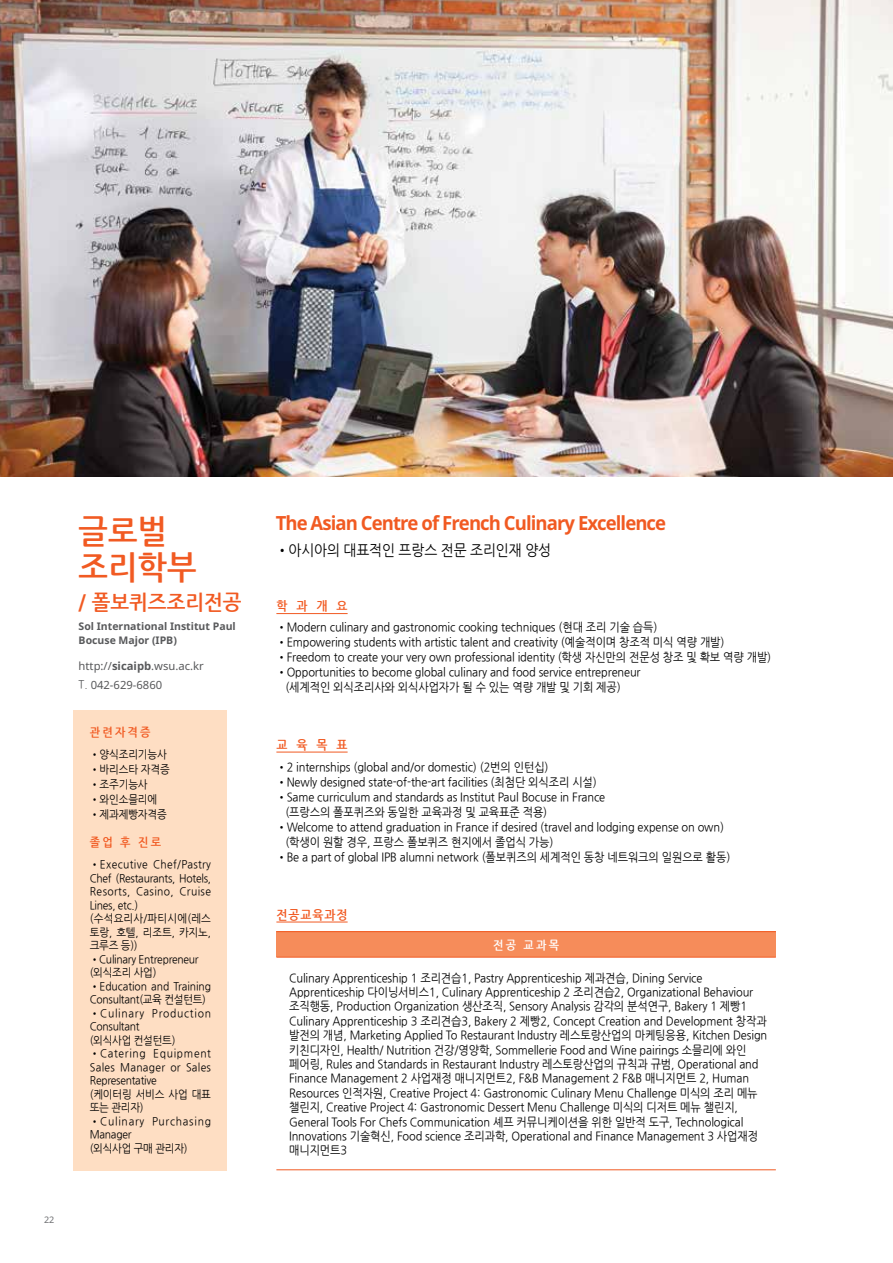
<style>
.page{position:relative;width:893px;height:1263px;background:#fff}
.page>*{position:absolute;margin:0;border:0;box-sizing:border-box;transform-origin:0 0}
.t1{font:700 33px/36px "Nanum Gothic";color:#f15a22;scale:.95 1}
.t2{font:700 21px "Nanum Gothic";color:#f15a22;scale:.95 1}
.t3{font:700 19.5px "Noto Sans UI";letter-spacing:-.05em;color:#f15a22;scale:.95 1}
.t4{font:15px "Nanum Gothic";letter-spacing:-.01em;color:#000;scale:.92 1}
.t5{font:700 12.75px "Nanum Gothic";letter-spacing:.77em;color:#f15a22;scale:.92 1}
.t6{font:12px/14.4px "Nanum Gothic";letter-spacing:-.01em;color:#000;scale:.92 1}
.t7{font:700 12px "Nanum Gothic";letter-spacing:.2em;color:#f15a22;scale:.92 1}
.t8{font:700 12px "Nanum Gothic";color:#fff;scale:.92 1}
.t9{font:11.25px/13.5px "Nanum Gothic";letter-spacing:.02em;color:#000;scale:.92 1}
.t10{font:11.25px/13.5px "Nanum Gothic";letter-spacing:-.01em;color:#000;scale:.92 1}
.t11{font:11.25px/13.5px "Nanum Gothic";letter-spacing:.03em;color:#000;scale:.92 1}
.t12{font:11.25px/13.5px "Nanum Gothic";letter-spacing:.07em;color:#000;scale:.92 1}
.t13{font:11.25px/18.8px "Noto Sans";color:#58595b}
.t14{font:11.25px/13.5px "Nanum Gothic";letter-spacing:.075em;color:#000;scale:.92 1}
.t15{font:700 10.5px/13.5px "Noto Sans";color:#58595b}
.t16{font:9px "Noto Sans";color:#6d6e71}
.s1{font-weight:700}
.s2{font-family:"Nanum Gothic"}
</style>
<div class="page">
<img style="left:0;top:0;width:893px;height:476px">
<hr style="left:276px;top:613px;width:72px;height:1px;background:#f15a22">
<hr style="left:276px;top:752px;width:72px;height:1px;background:#f15a22">
<hr style="left:276px;top:922px;width:72px;height:1px;background:#f15a22">
<div style="left:74px;top:710px;width:153px;height:460px;background:#fedec3"></div>
<div style="left:276px;top:932px;width:500px;height:25px;background:#f68c5a"></div>
<hr style="left:276px;top:957px;width:500px;height:1px;background:#f15a22">
<hr style="left:276px;top:931px;width:500px;height:1px;background:#f15a22">
<hr style="left:276px;top:1169px;width:500px;height:1px;background:#f15a22">
<h1 class="t1" style="left:79px;top:514px;width:126px">글로벌 조리학부</h1>
<h2 class="t2" style="left:79px;top:592px;width:173px">/ 폴보퀴즈조리전공</h2>
<p class="t15" style="left:79px;top:619px;width:159px">Sol International Institut Paul<br>Bocuse Major (IPB)</p>
<p class="t13" style="left:79px;top:656px;width:127px">http://<span class="s1">sicaipb</span>.wsu.ac.kr<br><span class="s2">T.</span> 042-629-6860</p>
<p class="t7" style="left:90px;top:726px;width:67px">관련자격증</p>
<p class="t10" style="left:90px;top:748px;width:85px">•양식조리기능사</p>
<p class="t10" style="left:90px;top:763px;width:88px">•바리스타 자격증</p>
<p class="t10" style="left:90px;top:778px;width:64px">•조주기능사</p>
<p class="t10" style="left:90px;top:793px;width:75px">•와인소믈리에</p>
<p class="t10" style="left:90px;top:808px;width:85px">•제과제빵자격증</p>
<p class="t7" style="left:90px;top:836px;width:79px">졸업 후 진로</p>
<p class="t9" style="left:90px;top:858px;width:133px">•Executive Chef/Pastry<br>Chef (Restaurants, Hotels,<br>Resorts, Casino, Cruise<br>Lines, etc.) (수석요리사/파티시에(레스 토랑, 호텔, 리조트, 카지노, 크루즈 등))</p>
<p class="t10" style="left:90px;top:953px;width:120px">•Culinary Entrepreneur (외식조리 사업)</p>
<p class="t10" style="left:90px;top:980px;width:133px">•Education and Training<br>Consultant(교육 컨설턴트)</p>
<p class="t12" style="left:90px;top:1007px;width:133px">•Culinary Production<br>Consultant<br>(외식사업 컨설턴트)</p>
<p class="t11" style="left:90px;top:1047px;width:133px">•Catering Equipment<br>Sales Manager or Sales<br>Representative<br>(케이터링 서비스 사업 대표 또는 관리자)</p>
<p class="t14" style="left:90px;top:1115px;width:133px">•Culinary Purchasing<br>Manager<br>(외식사업 구매 관리자)</p>
<p class="t16" style="left:44px;top:1213px;width:12px">22</p>
<h3 class="t3" style="left:276px;top:509px;width:412px">The Asian Centre of French Culinary Excellence</h3>
<p class="t4" style="left:276px;top:543px;width:301px">•아시아의 대표적인 프랑스 전문 조리인재 양성</p>
<p class="t5" style="left:276px;top:600px;width:79px">학과개요</p>
<p class="t6" style="left:276px;top:620px;width:416px">•Modern culinary and gastronomic cooking techniques (현대 조리 기술 습득)</p>
<p class="t6" style="left:276px;top:635px;width:489px">•Empowering students with artistic talent and creativity (예술적이며 창조적 미식 역량 개발)</p>
<p class="t6" style="left:276px;top:650px;width:539px">•Freedom to create your very own professional identity (학생 자신만의 전문성 창조 및 확보 역량 개발)</p>
<p class="t6" style="left:285px;top:665px;width:388px;line-height:15px;text-indent:-9px">•Opportunities to become global culinary and food service entrepreneur (세계적인 외식조리사와 외식사업자가 될 수 있는 역량 개발 및 기회 제공)</p>
<p class="t5" style="left:276px;top:738px;width:79px">교육목표</p>
<p class="t6" style="left:276px;top:760px;width:297px">•2 internships (global and/or domestic) (2번의 인턴십)</p>
<p class="t6" style="left:276px;top:775px;width:350px">•Newly designed state-of-the-art facilities (최첨단 외식조리 시설)</p>
<p class="t6" style="left:285px;top:790px;width:349px;line-height:15px;text-indent:-9px">•Same curriculum and standards as Institut Paul Bocuse in France (프랑스의 폴포퀴즈와 동일한 교육과정 및 교육표준 적용)</p>
<p class="t6" style="left:285px;top:820px;width:478px;line-height:15px;text-indent:-9px">•Welcome to attend graduation in France if desired (travel and lodging expense on own) (학생이 원할 경우, 프랑스 폴보퀴즈 현지에서 졸업식 가능)</p>
<p class="t6" style="left:276px;top:850px;width:495px">•Be a part of global IPB alumni network (폴보퀴즈의 세계적인 동창 네트워크의 일원으로 활동)</p>
<p class="t5" style="left:276px;top:908px;width:79px">전공교육과정</p>
<p class="t8" style="left:493px;top:939px;width:73px">전공 교과목</p>
<p class="t6" style="left:289px;top:971px;width:521px">Culinary Apprenticeship 1 조리견습1, Pastry Apprenticeship 제과견습, Dining Service Apprenticeship 다이닝서비스1, Culinary Apprenticeship 2 조리견습2, Organizational Behaviour 조직행동, Production Organization 생산조직, Sensory Analysis 감각의 분석연구, Bakery 1 제빵1<br>Culinary Apprenticeship 3 조리견습3, Bakery 2 제빵2, Concept Creation and Development 창작과 발전의 개념, Marketing Applied To Restaurant Industry 레스토랑산업의 마케팅응용, Kitchen Design 키친디자인, Health/ Nutrition 건강/영양학, Sommellerie Food and Wine pairings 소믈리에 와인 페어링, Rules and Standards in Restaurant Industry 레스토랑산업의 규칙과 규범, Operational and Finance Management 2 사업재정 매니지먼트2, F&amp;B Management 2 F&amp;B 매니지먼트 2, Human Resources 인적자원, Creative Project 4: Gastronomic Culinary Menu Challenge 미식의 조리 메뉴 챌린지, Creative Project 4: Gastronomic Dessert Menu Challenge 미식의 디저트 메뉴 챌린지, General Tools For Chefs Communication 셰프 커뮤니케이션을 위한 일반적 도구, Technological Innovations 기술혁신, Food science 조리과학, Operational and Finance Management 3 사업재정 매니지먼트3</p>
</div>
